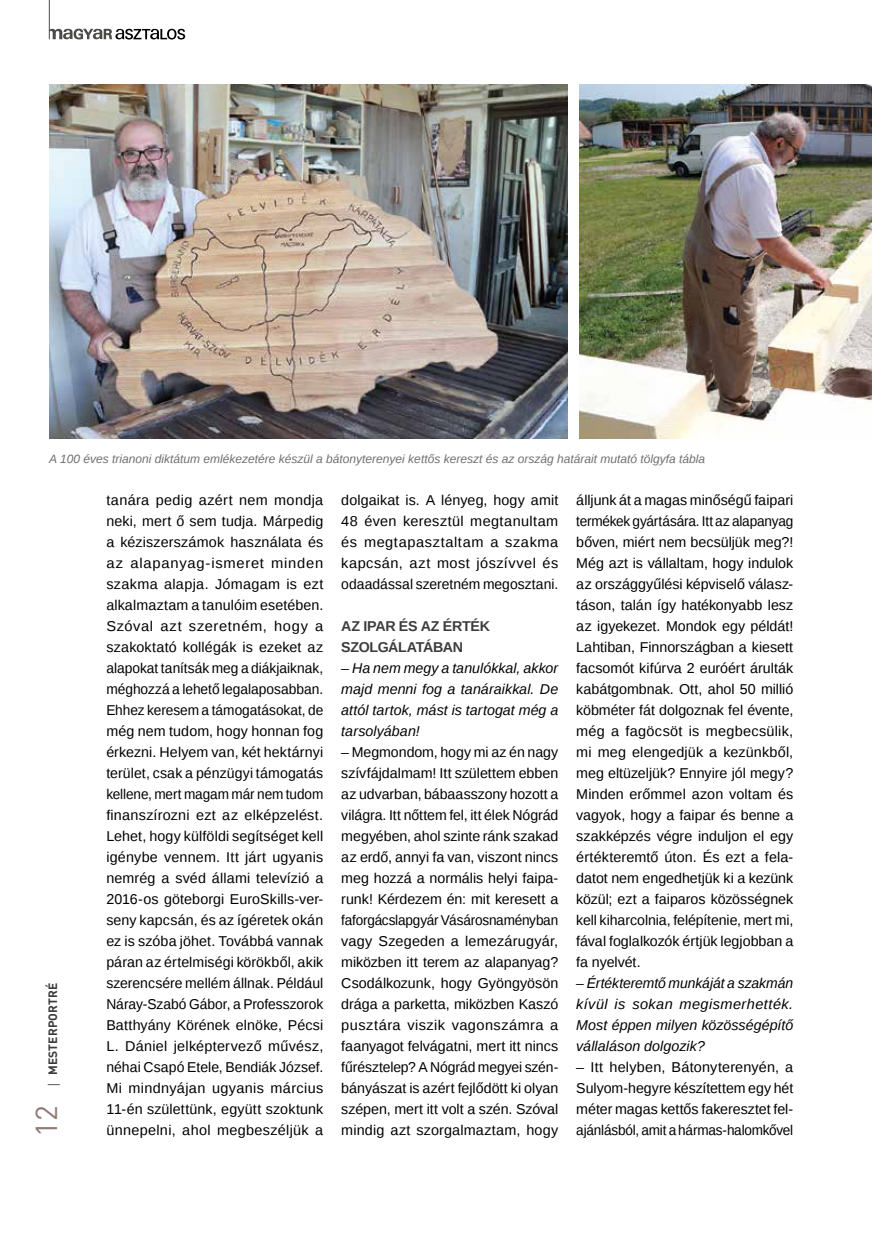
<style>
.page{position:relative;width:872px;height:1242px;background:#fff}
.page>*{position:absolute;margin:0;border:0;box-sizing:border-box;transform-origin:0 0}
.t1{font:30px "DIN Pro";color:#907b77}
.t2{font:14.25px/21px "Liberation Sans";letter-spacing:.005em;color:#000;text-align:justify}
.t3{font:italic 14.25px/21px "Liberation Sans";letter-spacing:.005em;color:#000;text-align:justify}
.t4{font:700 14.25px/21px "Liberation Sans";letter-spacing:-.02em;color:#3c3c3b}
.t5{font:italic 12px "Liberation Sans";color:#706f6f}
.t6{font:700 12px "DIN Pro";letter-spacing:.01em;color:#3c3c3b}
.s1{font-family:"Open Sans";font-weight:400}
</style>
<div class="page">
<svg style="left:49px;top:29px;width:136px;height:11px"></svg>
<hr style="left:49px;top:0;width:1px;height:39px;background:#4a4a49">
<img style="left:49px;top:85px;width:519px;height:353px">
<img style="left:580px;top:85px;width:292px;height:353px">
<p class="t5" style="left:49px;top:451px;width:657px">A 100 éves trianoni diktátum emlékezetére készül a bátonyterenyei kettős kereszt és az ország határait mutató tölgyfa tábla</p>
<p class="t6" style="left:45px;top:1087px;width:106px;rotate:-90deg"><span class="s1">|</span> MESTERPORTRÉ</p>
<h1 class="t1" style="left:26px;top:1136px;width:33px;rotate:-90deg">12</h1>
<p class="t2" style="left:106px;top:490px;width:218px">tanára pedig azért nem mondja neki, mert ő sem tudja. Márpedig a kéziszerszámok használata és az alapanyag-ismeret minden szakma alapja. Jómagam is ezt alkalmaztam a tanulóim esetében.<br>Szóval azt szeretném, hogy a szakoktató kollégák is ezeket az alapokat tanítsák meg a diákjaiknak, méghozzá a lehető legalaposabban.<br>Ehhez keresem a támogatásokat, de még nem tudom, hogy honnan fog érkezni. Helyem van, két hektárnyi terület, csak a pénzügyi támogatás kellene, mert magam már nem tudom finanszírozni ezt az elképzelést.<br>Lehet, hogy külföldi segítséget kell igénybe vennem. Itt járt ugyanis nemrég a svéd állami televízió a 2016-os göteborgi EuroSkills-ver&shy;seny kapcsán, és az ígéretek okán ez is szóba jöhet. Továbbá vannak páran az értelmiségi körökből, akik szerencsére mellém állnak. Például Náray-Szabó Gábor, a Professzorok Batthyány Körének elnöke, Pécsi L. Dániel jelképtervező művész, néhai Csapó Etele, Bendiák József.<br>Mi mindnyájan ugyanis március 11-én születtünk, együtt szoktunk ünnepelni, ahol megbeszéljük a</p>
<p class="t2" style="left:341px;top:490px;width:218px">dolgaikat is. A lényeg, hogy amit 48 éven keresztül megtanultam és megtapasztaltam a szakma kapcsán, azt most jószívvel és odaadással szeretném megosztani.</p>
<p class="t4" style="left:341px;top:615px;width:150px">AZ IPAR ÉS AZ ÉRTÉK<br>SZOLGÁLATÁBAN</p>
<p class="t3" style="left:341px;top:657px;width:218px">– Ha nem megy a tanulókkal, akkor majd menni fog a tanáraikkal. De attól tartok, mást is tartogat még a tarsolyában!</p>
<p class="t2" style="left:341px;top:742px;width:218px">– Megmondom, hogy mi az én nagy szívfájdalmam! Itt születtem ebben az udvarban, bábaasszony hozott a világra. Itt nőttem fel, itt élek Nógrád megyében, ahol szinte ránk szakad az erdő, annyi fa van, viszont nincs meg hozzá a normális helyi faipa&shy;runk! Kérdezem én: mit keresett a faforgácslapgyár Vásárosnaményban vagy Szegeden a lemezárugyár, miközben itt terem az alapanyag?<br>Csodálkozunk, hogy Gyöngyösön drága a parketta, miközben Kaszó pusztára viszik vagonszámra a faanyagot felvágatni, mert itt nincs fűrésztelep? A Nógrád megyei szén&shy;bányászat is azért fejlődött ki olyan szépen, mert itt volt a szén. Szóval mindig azt szorgalmaztam, hogy</p>
<p class="t2" style="left:576px;top:490px;width:218px">álljunk át a magas minőségű faipari termékek gyártására. Itt az alapanyag bőven, miért nem becsüljük meg?!<br>Még azt is vállaltam, hogy indulok az országgyűlési képviselő válasz&shy;táson, talán így hatékonyabb lesz az igyekezet. Mondok egy példát!<br>Lahtiban, Finnországban a kiesett facsomót kifúrva 2 euróért árulták kabátgombnak. Ott, ahol 50 millió köbméter fát dolgoznak fel évente, még a fagöcsöt is megbecsülik, mi meg elengedjük a kezünkből, meg eltüzeljük? Ennyire jól megy?<br>Minden erőmmel azon voltam és vagyok, hogy a faipar és benne a szakképzés végre induljon el egy értékteremtő úton. És ezt a fela&shy;datot nem engedhetjük ki a kezünk közül; ezt a faiparos közösségnek kell kiharcolnia, felépítenie, mert mi, fával foglalkozók értjük legjobban a fa nyelvét.</p>
<p class="t3" style="left:576px;top:972px;width:218px">– Értékteremtő munkáját a szakmán kívül is sokan megismerhették.<br>Most éppen milyen közösségépítő vállaláson dolgozik?</p>
<p class="t2" style="left:576px;top:1057px;width:218px">– Itt helyben, Bátonyterenyén, a Sulyom-hegyre készítettem egy hét méter magas kettős fakeresztet fel&shy;ajánlásból, amit a hármas-halomkővel</p>
</div>
